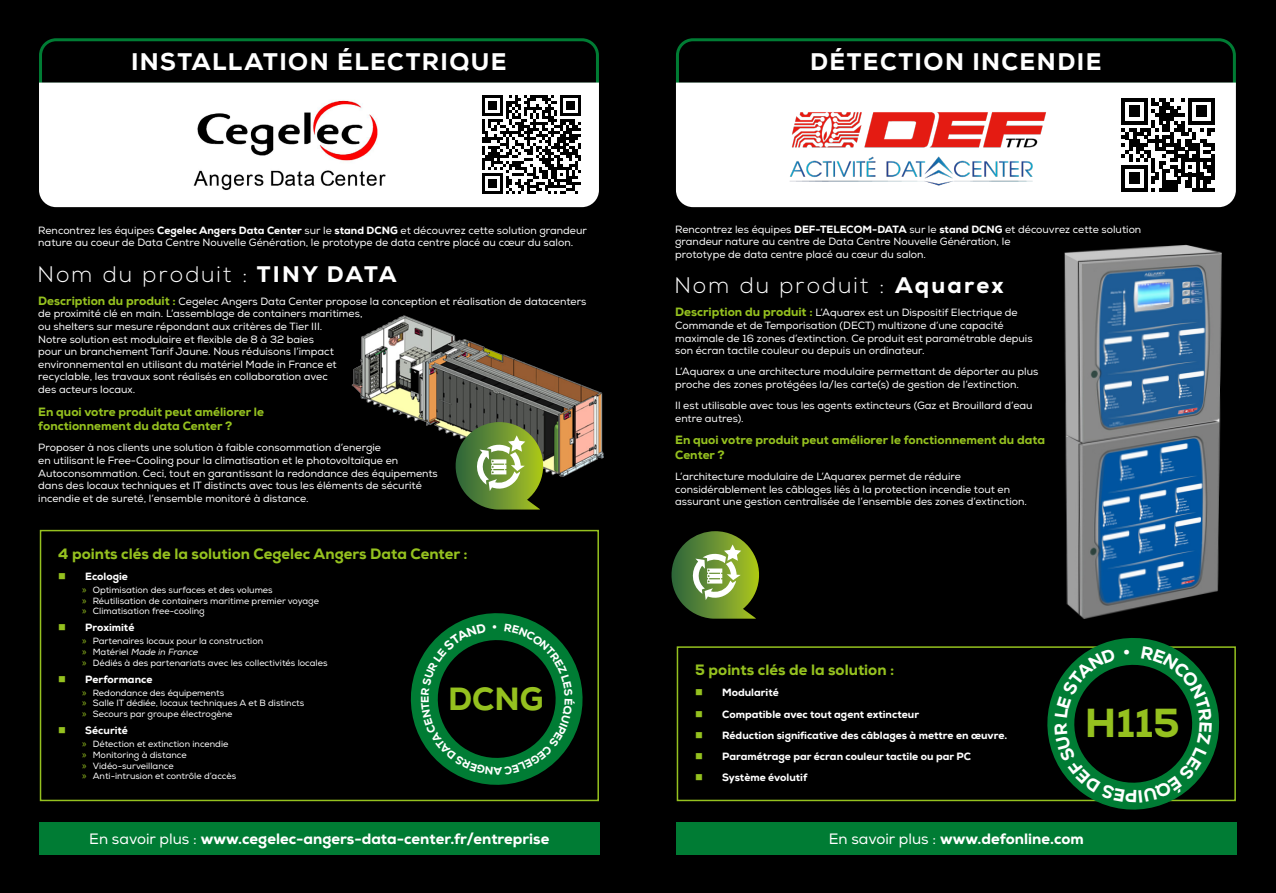
<style>
.page{position:relative;width:1276px;height:893px;background:#fff}
.page>*{position:absolute;margin:0;border:0;box-sizing:border-box;transform-origin:0 0}
.t1{font:800 40.5px "Nexa";color:#95c11f}
.t2{font:800 32.1px "Nexa";color:#95c11f}
.t3{font:800 24px "Nexa";letter-spacing:.06em;color:#fff}
.t4{font:300 22.5px "Nexa";letter-spacing:.1em;color:#fff}
.t5{font:800 15px "Nexa";color:#fff}
.t6{font:800 15px "Nexa";color:#95c11f}
.t7{font:800 12px/14.4px "Nexa";color:#95c11f}
.t8{font:10.5px/12.6px "Nexa";color:#fff}
.t9{font:800 10.5px/21.1px "Nexa";color:#fff}
.t10{font:9px/10.8px "Nexa";color:#fff}
.s1{font-weight:800}
.s2{font-weight:800;font-size:12px;color:#95c11f}
.s3{font-family:"Myriad Pro";font-size:10.5px;color:#95c11f}
.s4{font-style:italic}
.s5{font-weight:400}
</style>
<div class="page">
<div style="left:0;top:0;width:638px;height:893px;background:#000"></div>
<div style="left:638px;top:0;width:638px;height:893px;background:#000"></div>
<svg style="left:39px;top:38px;width:560px;height:45px"></svg>
<div style="left:39px;top:83px;width:560px;height:124px;background:#fff"></div>
<img style="left:189px;top:88px;width:197px;height:104px">
<div style="left:39px;top:822px;width:561px;height:33px;background:#007c34"></div>
<div style="left:474px;top:88px;width:114px;height:114px;background:#fff"></div>
<svg style="left:482px;top:95px;width:98px;height:99px"></svg>
<div style="left:40px;top:530px;width:559px;height:271px;border:2px solid #95c11f"></div>
<svg style="left:675px;top:38px;width:561px;height:47px"></svg>
<div style="left:676px;top:83px;width:560px;height:124px;background:#fff"></div>
<div style="left:676px;top:822px;width:560px;height:33px;background:#007c34"></div>
<div style="left:1111px;top:88px;width:114px;height:114px;background:#fff"></div>
<svg style="left:1121px;top:98px;width:93px;height:93px"></svg>
<div style="left:676px;top:646px;width:560px;height:155px;border:2px solid #95c11f"></div>
<svg style="left:671px;top:531px;width:88px;height:88px"></svg>
<svg style="left:410px;top:579px;width:189px;height:216px"></svg>
<svg style="left:1013px;top:638px;width:223px;height:172px"></svg>
<img style="left:352px;top:315px;width:252px;height:162px">
<svg style="left:450px;top:422px;width:94px;height:88px;background:#6b8544"></svg>
<img style="left:781px;top:85px;width:273px;height:114px">
<img style="left:1064px;top:244px;width:158px;height:375px">
<svg style="left:421px;top:623px;width:154px;height:152px"></svg>
<svg style="left:1054px;top:646px;width:158px;height:156px"></svg>
<h3 class="t3" style="left:131px;top:47px;width:377px">INSTALLATION ÉLECTRIQUE</h3>
<p class="t8" style="left:38px;top:224px;width:550px">Rencontrez les équipes <span class="s1">Cegelec Angers Data Center</span> sur le <span class="s1">stand DCNG</span> et découvrez cette solution grandeur nature au coeur de Data Centre Nouvelle Génération, le prototype de data centre placé au cœur du salon.</p>
<h3 class="t4" style="left:38px;top:261px;width:360px">Nom du produit : <span class="s1">TINY DATA</span></h3>
<p class="t8" style="left:38px;top:295px;width:549px"><span class="s2">Description du produit :</span> Cegelec Angers Data Center propose la conception et réalisation de datacenters de proximité clé en main. L’assemblage de containers maritimes,<br>ou shelters sur mesure répondant aux critères de Tier III.<br>Notre solution est modulaire et flexible de 8 à 32 baies<br>pour un branchement Tarif Jaune. Nous réduisons l’impact<br>environnemental en utilisant du matériel Made in France et<br>recyclable, les travaux sont réalisés en collaboration avec<br>des acteurs locaux.</p>
<p class="t7" style="left:38px;top:405px;width:227px">En quoi votre produit peut améliorer le fonctionnement du data Center ?</p>
<p class="t8" style="left:38px;top:442px;width:401px">Proposer à nos clients une solution à faible consommation d’energie<br>en utilisant le Free-Cooling pour la climatisation et le photovoltaïque en Autoconsommation. Ceci, tout en garantissant la redondance des équipements dans des locaux techniques et IT distincts avec tous les éléments de sécurité incendie et de sureté, l’ensemble monitoré à distance.</p>
<h3 class="t6" style="left:58px;top:544px;width:411px">4 points clés de la solution Cegelec Angers Data Center :</h3>
<p class="t9" style="left:85px;top:566px;width:44px">Ecologie</p>
<p class="t10" style="left:82px;top:585px;width:238px"><span class="s3">»</span> Optimisation des surfaces et des volumes<br><span class="s3">»</span> Réutilisation de containers maritime premier voyage <span class="s3">»</span> Climatisation free-cooling</p>
<p class="t9" style="left:85px;top:617px;width:51px">Proximité</p>
<p class="t10" style="left:82px;top:636px;width:247px"><span class="s3">»</span> Partenaires locaux pour la construction<br><span class="s3">»</span> M a té ri e l <span class="s4">Made in France<br></span><span class="s3">»</span> Dédiés à des partenariats avec les collectivités locales</p>
<p class="t9" style="left:85px;top:668px;width:69px">Performance</p>
<p class="t10" style="left:82px;top:687px;width:224px"><span class="s3">»</span> Redondance des équipements<br><span class="s3">»</span> Salle IT dédiée, locaux techniques A et B distincts <span class="s3">»</span> Secours par groupe électrogène</p>
<p class="t9" style="left:85px;top:720px;width:44px">Sécurité</p>
<p class="t10" style="left:82px;top:739px;width:155px"><span class="s3">»</span> Détection et extinction incendie<br><span class="s3">»</span> Monitoring à distance<br><span class="s3">»</span> Vidéo-surveillance<br><span class="s3">»</span> Anti-intrusion et contrôle d’accès</p>
<h2 class="t2" style="left:448px;top:678px;width:97px">DCNG</h2>
<h3 class="t5" style="left:89px;top:829px;width:461px"><span class="s5">En savoir plus :</span> www.cegelec-angers-data-center.fr/entreprise</h3>
<h3 class="t3" style="left:810px;top:47px;width:293px">DÉTECTION INCENDIE</h3>
<p class="t8" style="left:675px;top:223px;width:467px">Rencontrez les équipes <span class="s1">DEF-TELECOM-DATA</span> sur le <span class="s1">stand DCNG</span> et découvrez cette solution grandeur nature au centre de Data Centre Nouvelle Génération, le<br>prototype de data centre placé au cœur du salon.</p>
<h3 class="t4" style="left:675px;top:273px;width:330px">Nom du produit : <span class="s1">Aquarex</span></h3>
<p class="t8" style="left:675px;top:307px;width:359px"><span class="s2">Description du produit :</span> L’Aquarex est un Dispositif Electrique de Commande et de Temporisation (DECT) multizone d’une capacité maximale de 16 zones d’extinction. Ce produit est paramétrable depuis son écran tactile couleur ou depuis un ordinateur.</p>
<p class="t8" style="left:675px;top:366px;width:364px">L’Aquarex a une architecture modulaire permettant de déporter au plus proche des zones protégées la/les carte(s) de gestion de l’extinction.</p>
<p class="t8" style="left:675px;top:399px;width:359px">Il est utilisable avec tous les agents extincteurs (Gaz et Brouillard d’eau entre autres).</p>
<p class="t7" style="left:675px;top:433px;width:371px">En quoi votre produit peut améliorer le fonctionnement du data<br>Center ?</p>
<p class="t8" style="left:675px;top:470px;width:353px">L’architecture modulaire de L’Aquarex permet de réduire considérablement les câblages liés à la protection incendie tout en assurant une gestion centralisée de l’ensemble des zones d’extinction.</p>
<h3 class="t6" style="left:695px;top:661px;width:201px">5 points clés de la solution :</h3>
<p class="t9" style="left:722px;top:682px;width:287px">Modularité<br>Compatible avec tout agent extincteur<br>Réduction significative des câblages à mettre en œuvre.<br>Paramétrage par écran couleur tactile ou par PC Système évolutif</p>
<h1 class="t1" style="left:1085px;top:698px;width:96px">H115</h1>
<h3 class="t5" style="left:828px;top:829px;width:257px"><span class="s5">En savoir plus :</span> www.defonline.com</h3>
</div>
